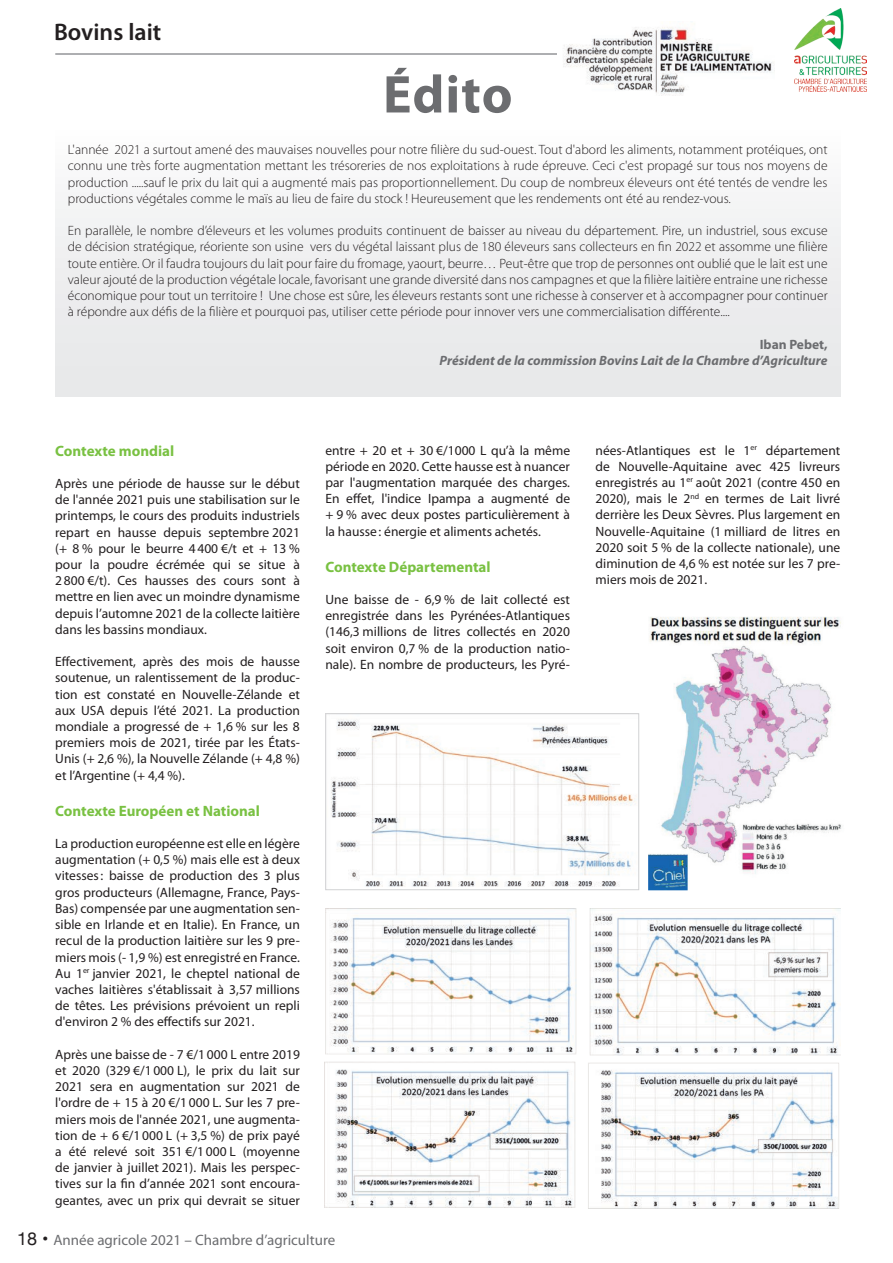
<style>
.page{position:relative;width:893px;height:1263px;background:#fff}
.page>*{position:absolute;margin:0;border:0;box-sizing:border-box;transform-origin:0 0}
.t1{font:700 53.55px "Myriad Pro";letter-spacing:.02em;color:#6c6d70}
.t2{font:600 24px "Myriad Pro";color:#231f20}
.t3{font:700 15px "Myriad Pro";color:#79c142}
.t4{font:15px "Myriad Pro";color:#6c6d70}
.t5{font:13.5px/16.2px "Myriad Pro";color:#231f20;text-align:justify}
.t6{font:300 13.5px/16.2px "Myriad Pro";color:#231f20;text-align:justify}
.t7{font:italic 700 13.5px "Myriad Pro";color:#6c6d70}
.t8{font:700 13.5px "Myriad Pro";color:#6c6d70}
.s1{font-family:"Helvetica Neue";font-size:18px;color:#231f20}
</style>
<div class="page">
<div style="left:55px;top:54px;width:785px;height:342px;background:linear-gradient(to right,#f4f4f5,#f2f2f3)"></div>
<hr style="left:55px;top:53px;width:516px;height:2px;background:#939598">
<img style="left:648px;top:617px;width:194px;height:274px">
<img style="left:331px;top:719px;width:305px;height:168px">
<div style="left:325px;top:713px;width:314px;height:177px;border:1px solid #d1d2d4"></div>
<img style="left:324px;top:909px;width:516px;height:300px">
<img style="left:557px;top:27px;width:219px;height:68px">
<div style="left:776px;top:0;width:117px;height:99px;background:#fff"></div>
<img style="left:795px;top:9px;width:72px;height:82px">
<h2 class="t2" style="left:54px;top:19px;width:109px">Bovins lait</h2>
<h1 class="t1" style="left:383px;top:64px;width:131px">Édito</h1>
<p class="t6" style="left:68px;top:142px;width:761px">L'année 2021 a surtout amené des mauvaises nouvelles pour notre filière du sud-ouest. Tout d'abord les aliments, notamment protéiques, ont connu une très forte augmentation mettant les trésoreries de nos exploitations à rude épreuve. Ceci c'est propagé sur tous nos moyens de production .....sauf le prix du lait qui a augmenté mais pas proportionnellement. Du coup de nombreux éleveurs ont été tentés de vendre les productions végétales comme le maïs au lieu de faire du stock ! Heureusement que les rendements ont été au rendez-vous.</p>
<p class="t6" style="left:68px;top:223px;width:761px">En parallèle, le nombre d’éleveurs et les volumes produits continuent de baisser au niveau du département. Pire, un industriel, sous excuse de décision stratégique, réoriente son usine vers du végétal laissant plus de 180 éleveurs sans collecteurs en fin 2022 et assomme une filière toute entière. Or il faudra toujours du lait pour faire du fromage, yaourt, beurre… Peut-être que trop de personnes ont oublié que le lait est une valeur ajouté de la production végétale locale, favorisant une grande diversité dans nos campagnes et que la filière laitière entraine une richesse économique pour tout un territoire ! Une chose est sûre, les éleveurs restants sont une richesse à conserver et à accompagner pour continuer à répondre aux défis de la filière et pourquoi pas, utiliser cette période pour innover vers une commercialisation différente....</p>
<p class="t8" style="left:760px;top:336px;width:69px">Iban Pebet,</p>
<p class="t7" style="left:440px;top:353px;width:389px">Président de la commission Bovins Lait de la Chambre d’Agriculture</p>
<p class="t3" style="left:55px;top:442px;width:120px">Contexte mondial</p>
<p class="t5" style="left:55px;top:476px;width:246px">Après une période de hausse sur le début de l'année 2021 puis une stabilisation sur le printemps, le cours des produits industriels repart en hausse depuis septembre 2021 (+ 8 % pour le beurre 4400 €/t et + 13 % pour la poudre écrémée qui se situe à 2800 €/t). Ces hausses des cours sont à mettre en lien avec un moindre dynamisme depuis l’automne 2021 de la collecte laitière dans les bassins mondiaux.</p>
<p class="t5" style="left:55px;top:654px;width:246px">Effectivement, après des mois de hausse soutenue, un ralentissement de la produc&shy;tion est constaté en Nouvelle-Zélande et aux USA depuis l’été 2021. La production mondiale a progressé de + 1,6 % sur les 8 premiers mois de 2021, tirée par les États-Unis (+ 2,6 %), la Nouvelle Zélande (+ 4,8 %) et l’Argentine (+ 4,4 %).</p>
<p class="t3" style="left:55px;top:802px;width:206px">Contexte Européen et National</p>
<p class="t5" style="left:55px;top:836px;width:246px">La production européenne est elle en légère augmentation (+ 0,5 %) mais elle est à deux vitesses: baisse de production des 3 plus gros producteurs (Allemagne, France, Pays-Bas) compensée par une augmentation sen&shy;sible en Irlande et en Italie). En France, un recul de la production laitière sur les 9 pre&shy;miers mois (- 1,9 %) est enregistré en France.<br>Au 1<sup>er</sup> janvier 2021, le cheptel national de vaches laitières s'établissait à 3,57 millions de têtes. Les prévisions prévoient un repli d'environ 2 % des effectifs sur 2021.</p>
<p class="t5" style="left:55px;top:1046px;width:246px">Après une baisse de - 7 €/1000 L entre 2019 et 2020 (329 €/1000 L), le prix du lait sur 2021 sera en augmentation sur 2021 de l'ordre de + 15 à 20 €/1000 L. Sur les 7 pre&shy;miers mois de l'année 2021, une augmenta&shy;tion de + 6 €/1000 L (+ 3,5 %) de prix payé a été relevé soit 351 €/1000 L (moyenne de janvier à juillet 2021). Mais les perspec&shy;tives sur la fin d’année 2021 sont encoura&shy;geantes, avec un prix qui devrait se situer</p>
<p class="t5" style="left:325px;top:442px;width:246px">entre + 20 et + 30 €/1000 L qu’à la même période en 2020. Cette hausse est à nuancer par l'augmentation marquée des charges.<br>En effet, l'indice Ipampa a augmenté de + 9 % avec deux postes particulièrement à la hausse: énergie et aliments achetés.</p>
<p class="t3" style="left:325px;top:558px;width:167px">Contexte Départemental</p>
<p class="t5" style="left:325px;top:591px;width:246px">Une baisse de - 6,9 % de lait collecté est enregistrée dans les Pyrénées-Atlantiques (146,3 millions de litres collectés en 2020 soit environ 0,7 % de la production natio&shy;nale). En nombre de producteurs, les Pyré-</p>
<p class="t4" style="left:17px;top:1232px;width:320px"><span class="s1">18 •</span> Année agricole 2021 – Chambre d’agriculture</p>
<p class="t5" style="left:596px;top:442px;width:246px">nées-Atlantiques est le 1<sup>er</sup> département de Nouvelle-Aquitaine avec 425 livreurs enregistrés au 1<sup>er</sup> août 2021 (contre 450 en 2020), mais le 2<sup>nd</sup> en termes de Lait livré derrière les Deux Sèvres. Plus largement en Nouvelle-Aquitaine (1 milliard de litres en 2020 soit 5 % de la collecte nationale), une diminution de 4,6 % est notée sur les 7 pre&shy;miers mois de 2021.</p>
</div>
